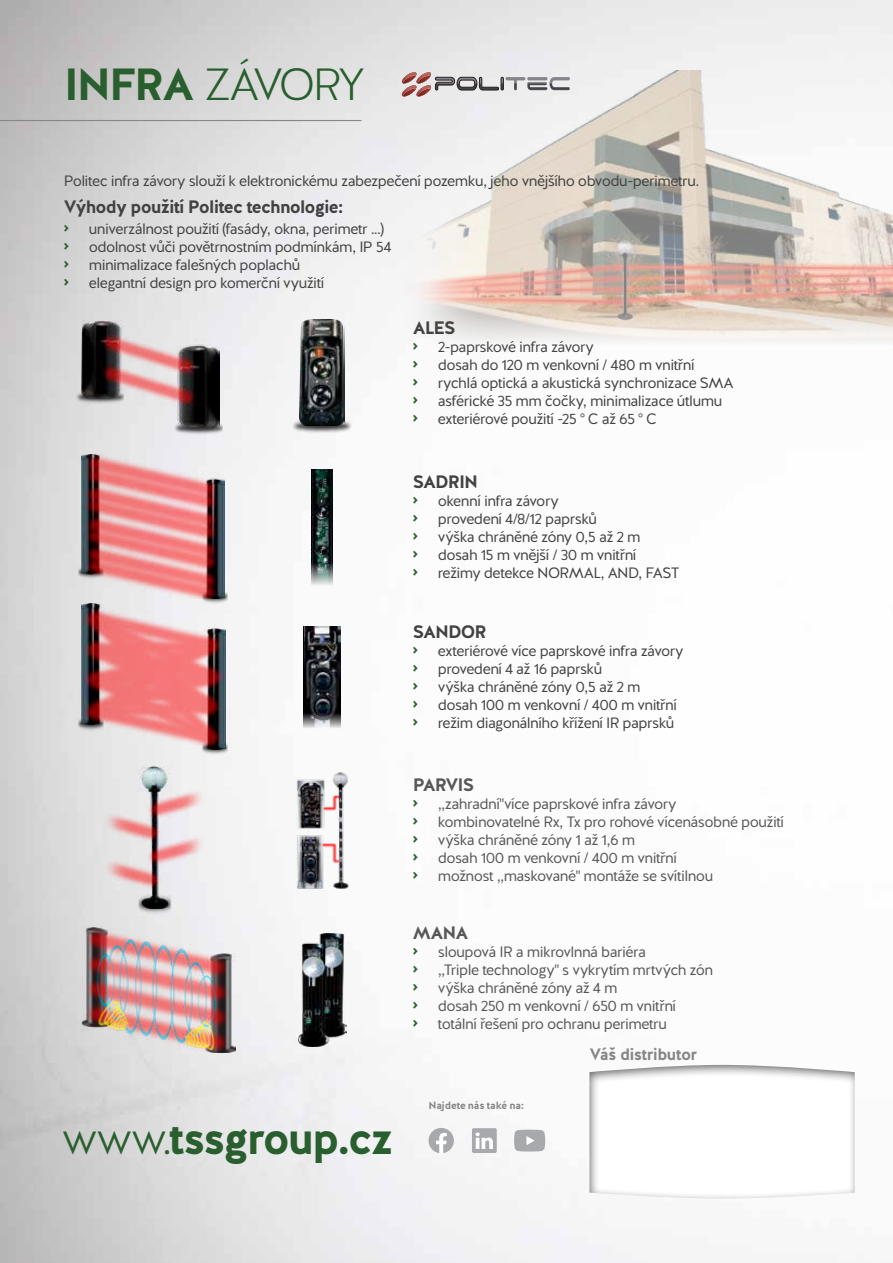
<style>
.page{position:relative;width:893px;height:1263px;background:#fff}
.page>*{position:absolute;margin:0;border:0;box-sizing:border-box;transform-origin:0 0}
.t1{font:700 45px "Halis GR";letter-spacing:-.055em;color:#295e2e}
.t2{font:300 45px "Halis GR";letter-spacing:-.085em;color:#295e2e}
.t3{font:700 18px "Halis GR";letter-spacing:-.05em;color:#424241}
.t4{font:700 18px "Halis GR";letter-spacing:-.055em;color:#575756}
.t5{font:700 16.5px "Halis GR";letter-spacing:-.04em;color:#878787}
.t6{font:15px/18px "Halis GR";letter-spacing:-.035em;color:#424241}
.t7{font:15px/18px "Halis GR";letter-spacing:-.035em;color:#575756}
.t8{font:700 10.5px "Halis GR";letter-spacing:-.015em;color:#878787}
.s1{font-weight:700}
.s2{font-weight:700;font-size:16.5px;color:#295e2e}
.s3{font-weight:300}
</style>
<div class="page">
<img style="left:0;top:0;width:893px;height:1263px">
<img style="left:392px;top:71px;width:501px;height:275px">
<img style="left:77px;top:564px;width:4px;height:16px">
<img style="left:77px;top:715px;width:4px;height:16px">
<img style="left:202px;top:740px;width:26px;height:15px">
<img style="left:202px;top:589px;width:26px;height:15px">
<img style="left:81px;top:320px;width:139px;height:108px">
<img style="left:174px;top:421px;width:49px;height:14px">
<img style="left:81px;top:454px;width:143px;height:145px">
<img style="left:81px;top:603px;width:144px;height:146px">
<img style="left:95px;top:766px;width:118px;height:143px">
<img style="left:81px;top:928px;width:154px;height:124px">
<img style="left:293px;top:771px;width:59px;height:120px">
<img style="left:303px;top:627px;width:38px;height:101px">
<img style="left:312px;top:470px;width:21px;height:115px">
<img style="left:299px;top:320px;width:46px;height:97px">
<img style="left:298px;top:933px;width:48px;height:113px">
<img style="left:291px;top:417px;width:62px;height:17px">
<img style="left:75px;top:390px;width:49px;height:14px">
<img style="left:137px;top:893px;width:34px;height:22px">
<hr style="left:0;top:120px;width:361px;height:1px;background:#878787">
<svg style="left:402px;top:72px;width:168px;height:24px;background:#c2b9b9"></svg>
<svg style="left:428px;top:1128px;width:26px;height:25px"></svg>
<svg style="left:472px;top:1128px;width:25px;height:25px"></svg>
<svg style="left:514px;top:1130px;width:31px;height:21px"></svg>
<div style="left:580px;top:1055px;width:285px;height:151px;background:#000;opacity:.6"></div>
<h1 class="t2" style="left:64px;top:56px;width:303px"><span class="s1">INFRA</span> ZÁVORY</h1>
<p class="t6" style="left:64px;top:172px;width:637px">Politec infra závory slouží k elektronickému zabezpečení pozemku, jeho vnějšího obvodu-perimetru.</p>
<p class="t3" style="left:64px;top:195px;width:281px">Výhody použití Politec technologie:</p>
<p class="t6" style="left:64px;top:220px;width:329px"><span class="s2">›</span> univerzálnost použití (fasády, okna, perimetr ...) <span class="s2">›</span> odolnost vůči povětrnostním podmínkám, IP 54 <span class="s2">›</span> minimalizace falešných poplachů<br><span class="s2">›</span> elegantní design pro komerční využití</p>
<p class="t3" style="left:413px;top:316px;width:45px">ALES</p>
<p class="t6" style="left:413px;top:338px;width:322px"><span class="s2">›</span> 2-paprskové infra závory<br><span class="s2">›</span> dosah do 120 m venkovní / 480 m vnitřní<br><span class="s2">›</span> rychlá optická a akustická synchronizace SMA <span class="s2">›</span> asférické 35 mm čočky, minimalizace útlumu<br><span class="s2">›</span> exteriérové použití -25 ° C až 65 ° C</p>
<p class="t3" style="left:413px;top:470px;width:67px">SADRIN</p>
<p class="t6" style="left:413px;top:492px;width:268px"><span class="s2">›</span> okenní infra závory<br><span class="s2">›</span> provedení 4/8/12 paprsků<br><span class="s2">›</span> výška chráněné zóny 0,5 až 2 m<br><span class="s2">›</span> dosah 15 m vnější / 30 m vnitřní<br><span class="s2">›</span> režimy detekce NORMAL, AND, FAST</p>
<p class="t3" style="left:413px;top:620px;width:76px">SANDOR</p>
<p class="t6" style="left:413px;top:642px;width:272px"><span class="s2">›</span> exteriérové více paprskové infra závory <span class="s2">›</span> provedení 4 až 16 paprsků<br><span class="s2">›</span> výška chráněné zóny 0,5 až 2 m<br><span class="s2">›</span> dosah 100 m venkovní / 400 m vnitřní <span class="s2">›</span> režim diagonálního křížení IR paprsků</p>
<p class="t4" style="left:413px;top:773px;width:63px">PARVIS</p>
<p class="t7" style="left:413px;top:795px;width:373px"><span class="s2">›</span> ,,zahradní"více paprskové infra závory<br><span class="s2">›</span> kombinovatelné Rx, Tx pro rohové vícenásobné použití <span class="s2">›</span> výška chráněné zóny 1 až 1,6 m<br><span class="s2">›</span> dosah 100 m venkovní / 400 m vnitřní<br><span class="s2">›</span> možnost ,,maskované" montáže se svítilnou</p>
<p class="t4" style="left:413px;top:921px;width:57px">MANA</p>
<p class="t7" style="left:413px;top:943px;width:302px"><span class="s2">›</span> sloupová IR a mikrovlnná bariéra<br><span class="s2">›</span> ,,Triple technology" s vykrytím mrtvých zón <span class="s2">›</span> výška chráněné zóny až 4 m<br><span class="s2">›</span> dosah 250 m venkovní / 650 m vnitřní<br><span class="s2">›</span> totální řešení pro ochranu perimetru</p>
<h1 class="t1" style="left:62px;top:1109px;width:333px"><span class="s3">www.</span>tssgroup.cz</h1>
<p class="t8" style="left:428px;top:1098px;width:97px">Najdete nás také na:</p>
<p class="t5" style="left:589px;top:1043px;width:109px">Váš distributor</p>
</div>
